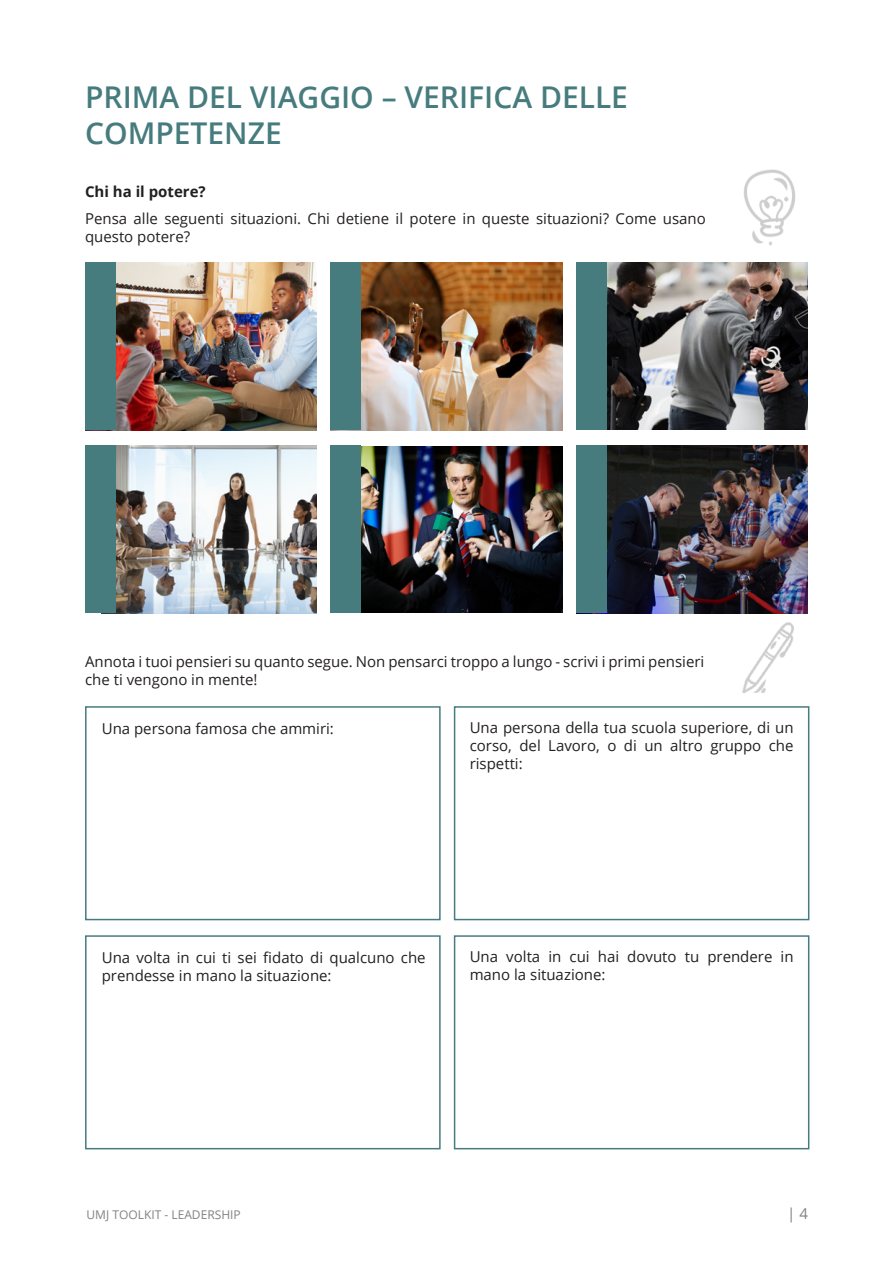
<style>
.page{position:relative;width:893px;height:1263px;background:#fff}
.page>*{position:absolute;margin:0;border:0;box-sizing:border-box;transform-origin:0 0}
.nagowlowek_I{font:600 30px/36px "Open Sans";color:#477c7e}
.tekst_bez_odstepow{font:15px/18px "Open Sans";color:#231f20}
.tekst{font:15px/18px "Open Sans";color:#231f20}
.kursywa{font:15px/18px "Open Sans";color:#231f20}
.tekst-2{font:700 15px "Open Sans";color:#231f20}
.t1{font:15px "Open Sans";color:#808285}
.t2{font:12px "Open Sans";color:#808285}
</style>
<div class="page">
<img style="left:115px;top:263px;width:201px;height:167px">
<img style="left:361px;top:263px;width:201px;height:167px">
<img style="left:607px;top:263px;width:201px;height:167px">
<div style="left:85px;top:263px;width:30px;height:167px;background:#477c7e"></div>
<div style="left:331px;top:263px;width:30px;height:167px;background:#477c7e"></div>
<div style="left:577px;top:263px;width:30px;height:167px;background:#477c7e"></div>
<img style="left:115px;top:445px;width:201px;height:168px">
<img style="left:361px;top:446px;width:201px;height:166px">
<img style="left:607px;top:445px;width:201px;height:168px">
<div style="left:85px;top:445px;width:30px;height:168px;background:#477c7e"></div>
<div style="left:331px;top:445px;width:30px;height:168px;background:#477c7e"></div>
<div style="left:577px;top:445px;width:30px;height:168px;background:#477c7e"></div>
<div style="left:85px;top:706px;width:356px;height:214px;border:2px solid #477c7e"></div>
<div style="left:85px;top:935px;width:356px;height:214px;border:2px solid #477c7e"></div>
<div style="left:454px;top:706px;width:355px;height:214px;border:2px solid #477c7e"></div>
<div style="left:454px;top:935px;width:355px;height:214px;border:2px solid #477c7e"></div>
<img style="left:706px;top:169px;width:102px;height:102px">
<img style="left:704px;top:594px;width:106px;height:127px">
<p class="nagowlowek_I" style="left:85px;top:78px;width:544px">PRIMA DEL VIAGGIO – VERIFICA DELLE<br>COMPETENZE</p>
<p class="tekst-2" style="left:85px;top:181px;width:122px">Chi ha il potere?</p>
<p class="tekst_bez_odstepow" style="left:85px;top:209px;width:622px">Pensa alle seguenti situazioni. Chi detiene il potere in queste situazioni? Come usano questo potere?</p>
<p class="tekst_bez_odstepow" style="left:85px;top:652px;width:621px">Annota i tuoi pensieri su quanto segue. Non pensarci troppo a lungo - scrivi i primi pensieri che ti vengono in mente!</p>
<p class="tekst" style="left:102px;top:719px;width:234px">Una persona famosa che ammiri:</p>
<p class="tekst_bez_odstepow" style="left:470px;top:718px;width:325px;text-align:justify">Una persona della tua scuola superiore, di un corso, del Lavoro, o di un altro gruppo che rispetti:</p>
<p class="tekst" style="left:102px;top:948px;width:325px">Una volta in cui ti sei fidato di qualcuno che prendesse in mano la situazione:</p>
<p class="kursywa" style="left:470px;top:947px;width:325px">Una volta in cui hai dovuto tu prendere in mano la situazione:</p>
<p class="t2" style="left:87px;top:1207px;width:156px">UMJ TOOLKIT - LEADERSHIP</p>
<p class="t1" style="left:787px;top:1204px;width:22px">| 4</p>
</div>
